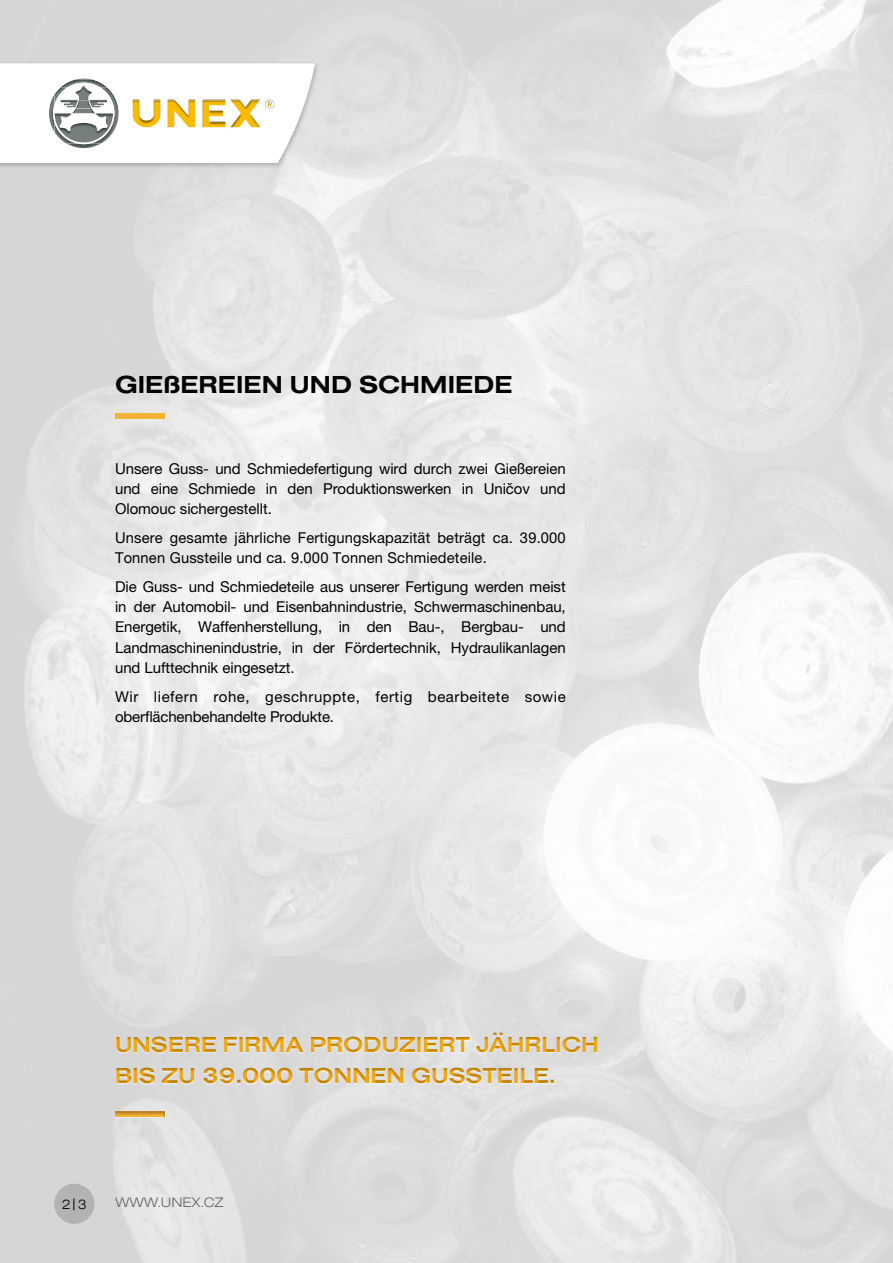
<style>
.page{position:relative;width:893px;height:1263px;background:#fff}
.page>*{position:absolute;margin:0;border:0;box-sizing:border-box;transform-origin:0 0}
.t1{font:25.5px "Nimbus San DEE Bold Exte";letter-spacing:.005em;color:#000}
.t2{font:22.5px/31.2px "Nimbus San DEE Bold Exte";color:#f7a906}
.t3{font:15px/20.2px "Helvetica Neue LT Pro";letter-spacing:.01em;color:#000;text-align:justify}
.t4{font:15px/20.2px "Helvetica Neue LT Pro";letter-spacing:.035em;color:#000}
.t5{font:14.25px "Nimbus San DEE Ligh Exte";letter-spacing:-.005em;color:#5f6062}
.t6{font:14.25px "Nimbus San DEE Ligh Exte";color:#000}
</style>
<div class="page">
<img style="left:0;top:0;width:893px;height:1263px">
<div style="left:115px;top:413px;width:49px;height:6px;background:#f8b334"></div>
<div style="left:102px;top:1031px;width:697px;height:128px;background:#000;opacity:.25"></div>
<div style="left:54px;top:1184px;width:40px;height:40px;background:#b1b3b4;border-radius:50%"></div>
<div style="left:0;top:60px;width:321px;height:109px;background:#000;opacity:.22"></div>
<svg style="left:0;top:63px;width:315px;height:100px"></svg>
<div style="left:46px;top:76px;width:229px;height:75px;background:#000;opacity:.25"></div>
<h1 class="t1" style="left:115px;top:370px;width:399px">GIEßEREIEN UND SCHMIEDE</h1>
<p class="t3" style="left:115px;top:458px;width:452px">Unsere Guss- und Schmiedefertigung wird durch zwei Gießereien und eine Schmiede in den Produktionswerken in Uničov und Olomouc sichergestellt.</p>
<p class="t3" style="left:115px;top:527px;width:452px">Unsere gesamte jährliche Fertigungskapazität beträgt ca. 39.000<br>Tonnen Gussteile und ca. 9.000 Tonnen Schmiedeteile.</p>
<p class="t3" style="left:115px;top:576px;width:452px">Die Guss- und Schmiedeteile aus unserer Fertigung werden meist in der Automobil- und Eisenbahnindustrie, Schwermaschinenbau, Energetik, Waffenherstellung, in den Bau-, Bergbau- und Landmaschinenindustrie, in der Fördertechnik, Hydraulikanlagen und Lufttechnik eingesetzt.</p>
<p class="t4" style="left:115px;top:686px;width:452px">Wir liefern rohe, geschruppte, fertig bearbeitete sowie oberflächenbehandelte Produkte.</p>
<h2 class="t2" style="left:115px;top:1029px;width:485px">UNSERE FIRMA PRODUZIERT JÄHRLICH<br>BIS ZU 39.000 TONNEN GUSSTEILE.</h2>
<p class="t6" style="left:62px;top:1196px;width:26px">2|3</p>
<p class="t5" style="left:115px;top:1194px;width:110px">WWW.UNEX.CZ</p>
</div>
